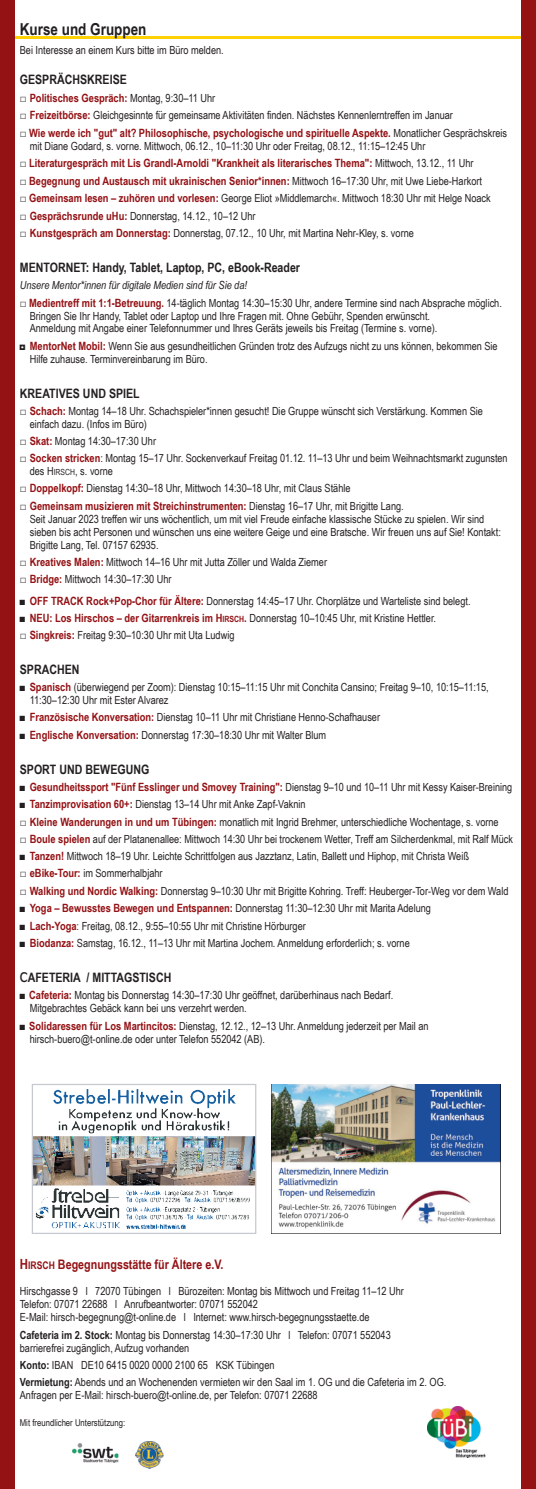
<style>
.page{position:relative;width:536px;height:1489px;background:#fff}
.page>*{position:absolute;margin:0;border:0;box-sizing:border-box;transform-origin:0 0}
.t1{font:700 16.45px "Arial Narrow";color:#231f20}
.t2{font:700 13.12px "Arial Narrow";color:#941114}
.t3{font:700 12.95px "Arial Narrow";color:#231f20}
.t4{font:700 11.38px "Arial Narrow";color:#941114}
.t5{font:11.2px/13px "Arial Narrow";letter-spacing:-.005em;color:#231f20}
.t6{font:italic 11.2px "Arial Narrow";letter-spacing:-.005em;color:#231f20}
.t7{font:9.45px "Arial Narrow";color:#231f20}
.s1{font-weight:400;font-size:11.2px;color:#231f20}
.s2{font-weight:700;font-size:11.38px;color:#941114}
.s3{font-size:8.4px}
.s4{font-weight:700;font-size:8.58px;color:#941114}
.s5{font-family:"Antique Olive";font-weight:400}
.s6{font-size:14px}
.s7{font-size:10.5px}
.s8{font-weight:700}
</style>
<div class="page">
<hr style="left:7px;top:36px;width:529px;height:2px;background:#fed105">
<img style="left:272px;top:1084px;width:228px;height:145px">
<img style="left:427px;top:1406px;width:59px;height:51px">
<img style="left:34px;top:1089px;width:220px;height:140px">
<div style="left:32px;top:1083px;width:224px;height:150px;border:1px solid #c6c9cf"></div>
<img style="left:72px;top:1443px;width:47px;height:19px">
<img style="left:135px;top:1441px;width:29px;height:27px">
<div style="left:521px;top:0;width:15px;height:1488px;background:#941114"></div>
<div style="left:0;top:0;width:15px;height:1488px;background:#941114"></div>
<h1 class="t1" style="left:20px;top:20px;width:128px">Kurse und Gruppen</h1>
<p class="t5" style="left:20px;top:43px;width:205px">Bei Interesse an einem Kurs bitte im Büro melden.</p>
<p class="t3" style="left:20px;top:72px;width:108px">GESPRÄCHSKREISE</p>
<p class="t4" style="left:20px;top:91px;width:197px"><span class="s1">□</span> Politisches Gespräch: <span class="s1">Montag, 9:30–11 Uhr</span></p>
<p class="t5" style="left:20px;top:109px;width:434px">□ <span class="s2">Freizeitbörse:</span> Gleichgesinnte für gemeinsame Aktivitäten finden. Nächstes Kennenlerntreffen im Januar</p>
<p class="t4" style="left:20px;top:126px;width:489px"><span class="s1">□</span> Wie werde ich "gut" alt? Philosophische, psychologische und spirituelle Aspekte. <span class="s1">Monatlicher Gesprächskreis</span></p>
<p class="t5" style="left:30px;top:139px;width:397px">mit Diane Godard, s. vorne. Mittwoch, 06.12., 10–11:30 Uhr oder Freitag, 08.12., 11:15–12:45 Uhr</p>
<p class="t4" style="left:20px;top:156px;width:455px"><span class="s1">□</span> Literaturgespräch mit Lis Grandl-Arnoldi "Krankheit als literarisches Thema": <span class="s1">Mittwoch, 13.12., 11 Uhr</span></p>
<p class="t4" style="left:20px;top:174px;width:464px"><span class="s1">□</span> Begegnung und Austausch mit ukrainischen Senior*innen: <span class="s1">Mittwoch 16–17:30 Uhr, mit Uwe Liebe-Harkort</span></p>
<p class="t5" style="left:20px;top:191px;width:472px">□ <span class="s2">Gemeinsam lesen – zuhören und vorlesen:</span> George Eliot »Middlemarch«. Mittwoch 18:30 Uhr mit Helge Noack</p>
<p class="t5" style="left:20px;top:209px;width:237px">□ <span class="s2">Gesprächsrunde uHu:</span> Donnerstag, 14.12., 10–12 Uhr</p>
<p class="t5" style="left:20px;top:226px;width:395px">□ <span class="s2">Kunstgespräch am Donnerstag:</span> Donnerstag, 07.12., 10 Uhr, mit Martina Nehr-Kley, s. vorne</p>
<p class="t3" style="left:20px;top:260px;width:282px">MENTORNET: Handy, Tablet, Laptop, PC, eBook-Reader</p>
<p class="t6" style="left:20px;top:279px;width:229px">Unsere Mentor*innen für digitale Medien sind für Sie da!</p>
<p class="t5" style="left:30px;top:296px;width:473px;text-indent:-10px">□ <span class="s2">Medientreff mit 1:1-Betreuung.</span> 14-täglich Montag 14:30–15:30 Uhr, andere Termine sind nach Absprache möglich.<br>Bringen Sie Ihr Handy, Tablet oder Laptop und Ihre Fragen mit. Ohne Gebühr, Spenden erwünscht.<br>Anmeldung mit Angabe einer Telefonnummer und Ihres Geräts jeweils bis Freitag (Termine s. vorne).</p>
<p class="t5" style="left:30px;top:339px;width:469px;text-indent:-10px">◘ <span class="s2">MentorNet Mobil:</span> Wenn Sie aus gesundheitlichen Gründen trotz des Aufzugs nicht zu uns können, bekommen Sie<br>Hilfe zuhause. Terminvereinbarung im Büro.</p>
<p class="t3" style="left:20px;top:385px;width:121px">KREATIVES UND SPIEL</p>
<p class="t5" style="left:30px;top:404px;width:454px;text-indent:-10px">□ <span class="s2">Schach:</span> Montag 14–18 Uhr. Schachspieler*innen gesucht! Die Gruppe wünscht sich Verstärkung. Kommen Sie einfach dazu. (Infos im Büro)</p>
<p class="t5" style="left:20px;top:435px;width:138px">□ <span class="s2">Skat:</span> Montag 14:30–17:30 Uhr</p>
<p class="t5" style="left:30px;top:452px;width:479px;line-height:12.6px;text-indent:-10px">□ <span class="s2">Socken stricken</span>: Montag 15–17 Uhr. Sockenverkauf Freitag 01.12. 11–13 Uhr und beim Weihnachtsmarkt zugunsten des H<span class="s3">IRSCH</span>, s. vorne</p>
<p class="t5" style="left:20px;top:482px;width:332px">□ <span class="s2">Doppelkopf:</span> Dienstag 14:30–18 Uhr, Mittwoch 14:30–18 Uhr, mit Claus Stähle</p>
<p class="t4" style="left:20px;top:499px;width:385px"><span class="s1">□</span> Gemeinsam musizieren mit Streichinstrumenten: <span class="s1">Dienstag 16–17 Uhr, mit Brigitte Lang.</span></p>
<p class="t5" style="left:30px;top:512px;width:473px">Seit Januar 2023 treffen wir uns wöchentlich, um mit viel Freude einfache klassische Stücke zu spielen. Wir sind sieben bis acht Personen und wünschen uns eine weitere Geige und eine Bratsche. Wir freuen uns auf Sie! Kontakt:<br>Brigitte Lang, Tel. 07157 62935.</p>
<p class="t5" style="left:20px;top:555px;width:309px">□ <span class="s2">Kreatives Malen:</span> Mittwoch 14–16 Uhr mit Jutta Zöller und Walda Ziemer</p>
<p class="t5" style="left:20px;top:572px;width:153px">□ <span class="s2">Bridge:</span> Mittwoch 14:30–17:30 Uhr</p>
<p class="t5" style="left:20px;top:594px;width:452px">■ <span class="s2">OFF TRACK Rock+Pop-Chor für Ältere:</span> Donnerstag 14:45–17 Uhr. Chorplätze und Warteliste sind belegt.</p>
<p class="t5" style="left:20px;top:611px;width:418px">■ <span class="s2">NEU: Los Hirschos – der Gitarrenkreis im H</span><span class="s4">IRSCH</span><span class="s2">.</span> Donnerstag 10–10:45 Uhr, mit Kristine Hettler.</p>
<p class="t5" style="left:20px;top:629px;width:216px">□ <span class="s2">Singkreis:</span> Freitag 9:30–10:30 Uhr mit Uta Ludwig</p>
<p class="t3" style="left:20px;top:662px;width:61px">SPRACHEN</p>
<p class="t5" style="left:30px;top:681px;width:460px;line-height:12.6px;text-indent:-10px">■ <span class="s2">Spanisch</span> (überwiegend per Zoom): Dienstag 10:15–11:15 Uhr mit Conchita Cansino; Freitag 9–10, 10:15–11:15,<br>11:30–12:30 Uhr mit Ester Alvarez</p>
<p class="t5" style="left:20px;top:710px;width:362px">■ <span class="s2">Französische Konversation:</span> Dienstag 10–11 Uhr mit Christiane Henno-Schafhauser</p>
<p class="t5" style="left:20px;top:728px;width:308px">■ <span class="s2">Englische Konversation:</span> Donnerstag 17:30–18:30 Uhr mit Walter Blum</p>
<p class="t3" style="left:20px;top:761px;width:131px">SPORT UND BEWEGUNG</p>
<p class="t4" style="left:20px;top:780px;width:494px"><span class="s1">■</span> Gesundheitssport "Fünf Esslinger und Smovey Training": <span class="s1">Dienstag 9–10 und 10–11 Uhr mit Kessy Kaiser-Breining</span></p>
<p class="t5" style="left:20px;top:797px;width:287px">■ <span class="s2">Tanzimprovisation 60+:</span> Dienstag 13–14 Uhr mit Anke Zapf-Vaknin</p>
<p class="t5" style="left:20px;top:815px;width:480px">□ <span class="s2">Kleine Wanderungen in und um Tübingen:</span> monatlich mit Ingrid Brehmer, unterschiedliche Wochentage, s. vorne</p>
<p class="t5" style="left:20px;top:832px;width:494px">□ <span class="s2">Boule spielen</span> auf der Platanenallee: Mittwoch 14:30 Uhr bei trockenem Wetter, Treff am Silcherdenkmal, mit Ralf Mück</p>
<p class="t5" style="left:20px;top:849px;width:450px">■ <span class="s2">Tanzen!</span> Mittwoch 18–19 Uhr. Leichte Schrittfolgen aus Jazztanz, Latin, Ballett und Hiphop, mit Christa Weiß</p>
<p class="t5" style="left:20px;top:866px;width:144px">□ <span class="s2">eBike-Tour:</span> im Sommerhalbjahr</p>
<p class="t5" style="left:20px;top:884px;width:490px">□ <span class="s2">Walking und Nordic Walking:</span> Donnerstag 9–10:30 Uhr mit Brigitte Kohring. Treff: Heuberger-Tor-Weg vor dem Wald</p>
<p class="t5" style="left:20px;top:901px;width:412px">■ <span class="s2">Yoga – Bewusstes Bewegen und Entspannen:</span> Donnerstag 11:30–12:30 Uhr mit Marita Adelung</p>
<p class="t5" style="left:20px;top:919px;width:287px">■ <span class="s2">Lach-Yoga</span>: Freitag, 08.12., 9:55–10:55 Uhr mit Christine Hörburger</p>
<p class="t5" style="left:20px;top:936px;width:391px">■ <span class="s2">Biodanza:</span> Samstag, 16.12., 11–13 Uhr mit Martina Jochem. Anmeldung erforderlich; s. vorne</p>
<p class="t3" style="left:20px;top:969px;width:153px"><span class="s5">C</span>AFETERIA / MITTAGSTISCH</p>
<p class="t5" style="left:30px;top:988px;width:365px;text-indent:-10px">■ <span class="s2">Cafeteria:</span> Montag bis Donnerstag 14:30–17:30 Uhr geöffnet, darüberhinaus nach Bedarf.<br>Mitgebrachtes Gebäck kann bei uns verzehrt werden.</p>
<p class="t5" style="left:30px;top:1019px;width:400px;text-indent:-10px">■ <span class="s2">Solidaressen für Los Martincitos:</span> Dienstag, 12.12., 12–13 Uhr. Anmeldung jederzeit per Mail an hirsch-buero@t-online.de oder unter Telefon 552042 (AB).</p>
<p class="t2" style="left:20px;top:1256px;width:205px"><span class="s6">H</span><span class="s7">IRSCH</span> Begegnungsstätte für Ältere e.V.</p>
<p class="t5" style="left:20px;top:1284px;width:386px">Hirschgasse 9 l 72070 Tübingen l Bürozeiten: Montag bis Mittwoch und Freitag 11–12 Uhr<br>Telefon: 07071 22688 l Anrufbeantworter: 07071 552042<br>E-Mail: hirsch-begegnung@t-online.de l Internet: www.hirsch-begegnungsstaette.de</p>
<p class="t5" style="left:20px;top:1327px;width:372px"><span class="s8">Cafeteria im 2. Stock:</span> Montag bis Donnerstag 14:30–17:30 Uhr l Telefon: 07071 552043 barrierefrei zugänglich, Aufzug vorhanden</p>
<p class="t5" style="left:20px;top:1355px;width:428px;line-height:17.3px"><span class="s8">Konto:</span> IBAN DE10 6415 0020 0000 2100 65 KSK Tübingen<br><span class="s8">Vermietung:</span> Abends und an Wochenenden vermieten wir den Saal im 1. OG und die Cafeteria im 2. OG.</p>
<p class="t5" style="left:20px;top:1388px;width:299px">Anfragen per E-Mail: hirsch-buero@t-online.de, per Telefon: 07071 22688</p>
<p class="t7" style="left:20px;top:1416px;width:107px">Mit freundlicher Unterstützung:</p>
</div>
